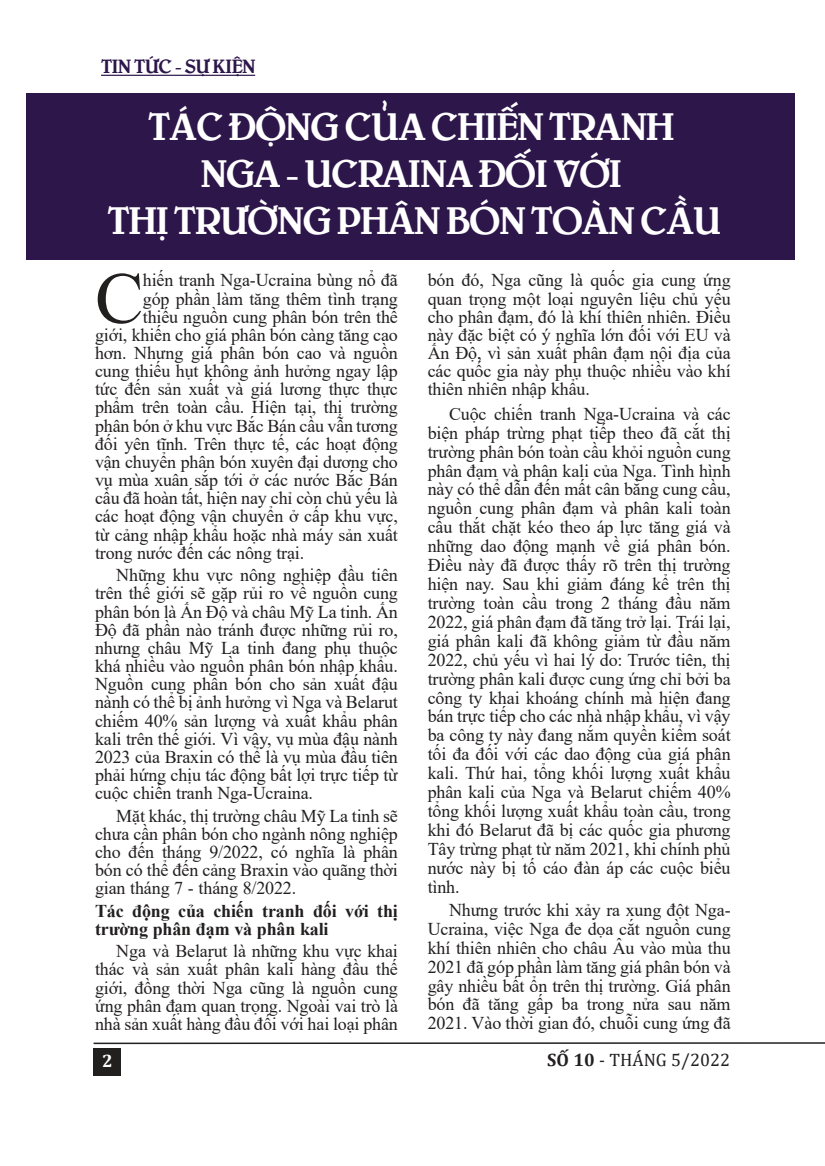
<style>
.page{position:relative;width:825px;height:1166px;background:#fff}
.page>*{position:absolute;margin:0;border:0;box-sizing:border-box;transform-origin:0 0}
.t1{font:72.75px "Times New Roman";color:#221f1f}
.t2{font:36px/47.1px "UTM Bienvenue";letter-spacing:-.01em;color:#fff;text-align:center}
.t3{font:18px/18.9px "Times New Roman";letter-spacing:-.01em;color:#221f1f;text-align:justify}
.t4{font:700 18px/18.1px "Times New Roman";letter-spacing:-.01em;color:#221f1f}
.t5{font:18px "Cambria";color:#221f1f}
.t6{font:18px "UTM Bienvenue";color:#2d164a}
.t7{font:700 18px "Cambria";color:#fff}
.s1{font-weight:700}
</style>
<div class="page">
<div style="left:94px;top:1047px;width:27px;height:28px;background:#221f1f"></div>
<svg style="left:93px;top:1042px;width:732px;height:2px"></svg>
<div style="left:27px;top:94px;width:768px;height:166px;background:#2d164a"></div>
<hr style="left:101px;top:75px;width:154px;height:1px;background:#2d164a">
<p class="t6" style="left:101px;top:55px;width:156px">TIN TỨC - SỰ KIỆN</p>
<h2 class="t2" style="left:108px;top:101px;width:614px">TÁC ĐỘNG CỦA CHIẾN TRANH<br>NGA - UCRAINA ĐỐI VỚI<br>THỊ TRƯỜNG PHÂN BÓN TOÀN CẦU</h2>
<h1 class="t1" style="left:95px;top:270px;width:50px">C</h1>
<p class="t3" style="left:143px;top:272px;width:257px">hiến tranh Nga-Ucraina bùng nổ đã</p>
<p class="t3" style="left:143px;top:290px;width:257px">góp phần làm tăng thêm tình trạng</p>
<p class="t3" style="left:143px;top:308px;width:257px">thiếu nguồn cung phân bón trên thế</p>
<p class="t3" style="left:95px;top:327px;width:304px">giới, khiến cho giá phân bón càng tăng cao</p>
<p class="t3" style="left:95px;top:345px;width:304px">hơn. Nhưng giá phân bón cao và nguồn</p>
<p class="t3" style="left:95px;top:363px;width:304px">cung thiếu hụt không ảnh hưởng ngay lập</p>
<p class="t3" style="left:95px;top:381px;width:304px">tức đến sản xuất và giá lương thực thực</p>
<p class="t3" style="left:95px;top:399px;width:304px">phẩm trên toàn cầu. Hiện tại, thị trường</p>
<p class="t3" style="left:95px;top:417px;width:304px">phân bón ở khu vực Bắc Bán cầu vẫn tương</p>
<p class="t3" style="left:95px;top:433px;width:304px">đối yên tĩnh. Trên thực tế, các hoạt động</p>
<p class="t3" style="left:95px;top:454px;width:304px">vận chuyển phân bón xuyên đại dương cho</p>
<p class="t3" style="left:95px;top:472px;width:304px">vụ mùa xuân sắp tới ở các nước Bắc Bán</p>
<p class="t3" style="left:95px;top:490px;width:304px">cầu đã hoàn tất, hiện nay chỉ còn chủ yếu là</p>
<p class="t3" style="left:95px;top:508px;width:304px">các hoạt động vận chuyển ở cấp khu vực,</p>
<p class="t3" style="left:95px;top:526px;width:304px">từ cảng nhập khẩu hoặc nhà máy sản xuất</p>
<p class="t3" style="left:95px;top:544px;width:211px">trong nước đến các nông trại.</p>
<p class="t3" style="left:95px;top:567px;width:304px;line-height:18.1px;text-indent:21px">Những khu vực nông nghiệp đầu tiên trên thế giới sẽ gặp rủi ro về nguồn cung phân bón là Ấn Độ và châu Mỹ La tinh. Ấn Độ đã phần nào tránh được những rủi ro, nhưng châu Mỹ La tinh đang phụ thuộc khá nhiều vào nguồn phân bón nhập khẩu.<br>Nguồn cung phân bón cho sản xuất đậu nành có thể bị ảnh hưởng vì Nga và Belarut chiếm 40% sản lượng và xuất khẩu phân kali trên thế giới. Vì vậy, vụ mùa đậu nành 2023 của Braxin có thể là vụ mùa đầu tiên phải hứng chịu tác động bất lợi trực tiếp từ cuộc chiến tranh Nga-Ucraina.</p>
<p class="t3" style="left:95px;top:807px;width:304px;line-height:18.1px;text-indent:21px">Mặt khác, thị trường châu Mỹ La tinh sẽ chưa cần phân bón cho ngành nông nghiệp cho đến tháng 9/2022, có nghĩa là phân bón có thể đến cảng Braxin vào quãng thời gian tháng 7 - tháng 8/2022.</p>
<p class="t4" style="left:95px;top:903px;width:304px">Tác động của chiến tranh đối với thị trường phân đạm và phân kali</p>
<p class="t3" style="left:95px;top:943px;width:304px;line-height:18.1px;text-indent:21px">Nga và Belarut là những khu vực khai thác và sản xuất phân kali hàng đầu thế giới, đồng thời Nga cũng là nguồn cung ứng phân đạm quan trọng. Ngoài vai trò là nhà sản xuất hàng đầu đối với hai loại phân</p>
<p class="t3" style="left:428px;top:273px;width:304px;line-height:18.1px">bón đó, Nga cũng là quốc gia cung ứng quan trọng một loại nguyên liệu chủ yếu cho phân đạm, đó là khí thiên nhiên. Điều này đặc biệt có ý nghĩa lớn đối với EU và Ấn Độ, vì sản xuất phân đạm nội địa của các quốc gia này phụ thuộc nhiều vào khí thiên nhiên nhập khẩu.</p>
<p class="t3" style="left:428px;top:405px;width:304px;text-indent:21px">Cuộc chiến tranh Nga-Ucraina và các biện pháp trừng phạt tiếp theo đã cắt thị trường phân bón toàn cầu khỏi nguồn cung phân đạm và phân kali của Nga. Tình hình này có thể dẫn đến mất cân bằng cung cầu, nguồn cung phân đạm và phân kali toàn cầu thắt chặt kéo theo áp lực tăng giá và những dao động mạnh về giá phân bón.<br>Điều này đã được thấy rõ trên thị trường hiện nay. Sau khi giảm đáng kể trên thị trường toàn cầu trong 2 tháng đầu năm 2022, giá phân đạm đã tăng trở lại. Trái lại, giá phân kali đã không giảm từ đầu năm 2022, chủ yếu vì hai lý do: Trước tiên, thị trường phân kali được cung ứng chỉ bởi ba công ty khai khoáng chính mà hiện đang bán trực tiếp cho các nhà nhập khẩu, vì vậy ba công ty này đang nắm quyền kiểm soát tối đa đối với các dao động của giá phân kali. Thứ hai, tổng khối lượng xuất khẩu phân kali của Nga và Belarut chiếm 40% tổng khối lượng xuất khẩu toàn cầu, trong khi đó Belarut đã bị các quốc gia phương Tây trừng phạt từ năm 2021, khi chính phủ nước này bị tố cáo đàn áp các cuộc biểu tình.</p>
<p class="t3" style="left:428px;top:901px;width:304px;text-indent:21px">Nhưng trước khi xảy ra xung đột Nga-Ucraina, việc Nga đe dọa cắt nguồn cung khí thiên nhiên cho châu Âu vào mùa thu 2021 đã góp phần làm tăng giá phân bón và gây nhiều bất ổn trên thị trường. Giá phân bón đã tăng gấp ba trong nửa sau năm 2021. Vào thời gian đó, chuỗi cung ứng đã</p>
<p class="t7" style="left:102px;top:1049px;width:12px">2</p>
<p class="t5" style="left:547px;top:1048px;width:184px"><span class="s1">SỐ 10</span> ‐ THÁNG 5/2022</p>
</div>
